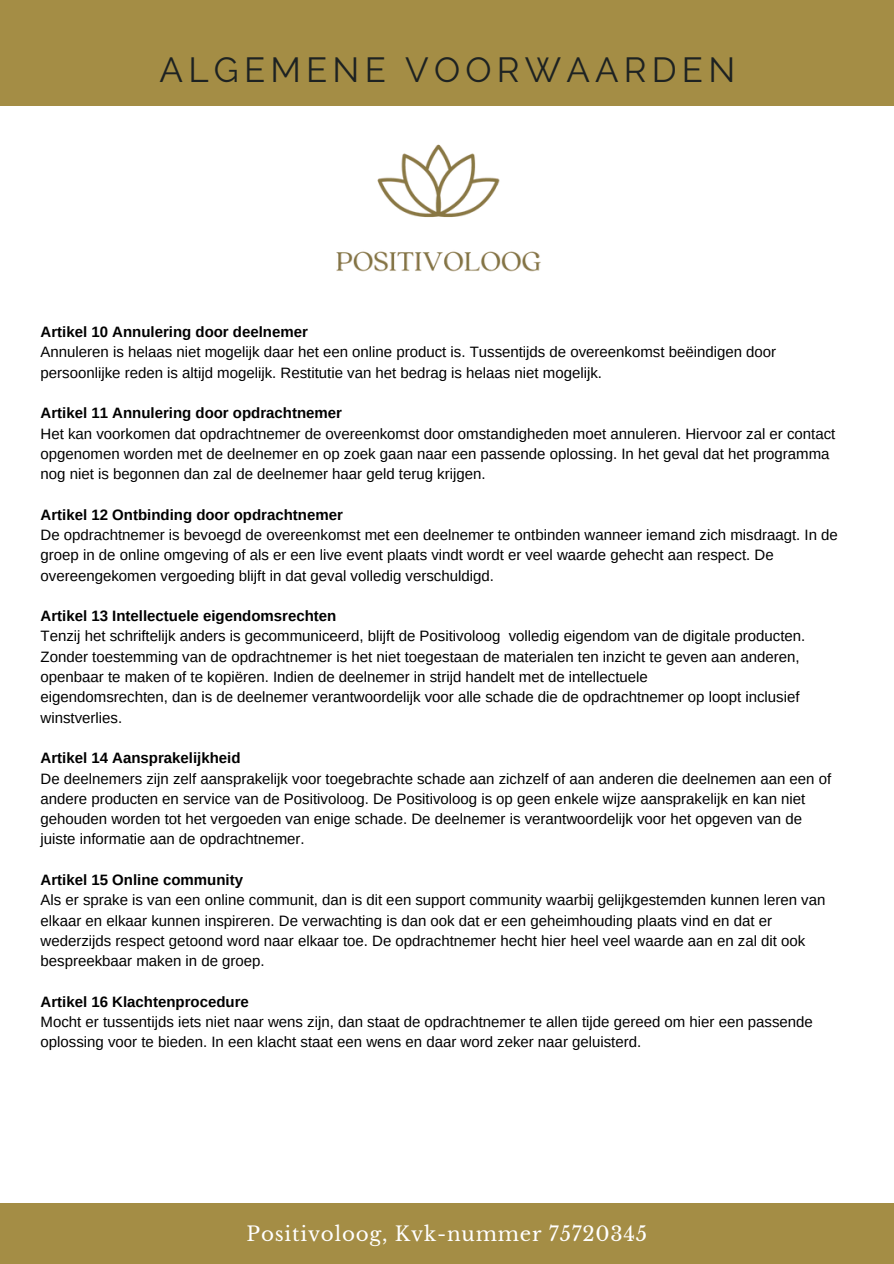
<style>
.page{position:relative;width:894px;height:1264px;background:#fff}
.page>*{position:absolute;margin:0;border:0;box-sizing:border-box;transform-origin:0 0}
.t1{font:34.8px "Raleway";letter-spacing:.15em;color:#1d2222}
.t2{font:19.8px "Libre Baskerville";letter-spacing:.04em;color:#fff}
.t3{font:15px/20.2px "Arimo";color:#000}
.t4{font:700 15px "Arimo";color:#000}
</style>
<div class="page">
<div style="left:0;top:1203px;width:893px;height:60px;background:#a48d45"></div>
<div style="left:0;top:1px;width:893px;height:104px;background:#a48d45"></div>
<img style="left:134px;top:0;width:626px;height:272px">
<p class="t1" style="left:160px;top:49px;width:577px">ALGEMENE VOORWAARDEN</p>
<p class="t4" style="left:41px;top:323px;width:269px">Artikel 10 Annulering door deelnemer</p>
<p class="t3" style="left:41px;top:342px;width:737px">Annuleren is helaas niet mogelijk daar het een online product is. Tussentijds de overeenkomst beëindigen door persoonlijke reden is altijd mogelijk. Restitutie van het bedrag is helaas niet mogelijk.</p>
<p class="t4" style="left:41px;top:404px;width:303px">Artikel 11 Annulering door opdrachtnemer</p>
<p class="t3" style="left:41px;top:423px;width:796px">Het kan voorkomen dat opdrachtnemer de overeenkomst door omstandigheden moet annuleren. Hiervoor zal er contact opgenomen worden met de deelnemer en op zoek gaan naar een passende oplossing. In het geval dat het programma nog niet is begonnen dan zal de deelnemer haar geld terug krijgen.</p>
<p class="t4" style="left:41px;top:506px;width:304px">Artikel 12 Ontbinding door opdrachtnemer</p>
<p class="t3" style="left:41px;top:524px;width:798px">De opdrachtnemer is bevoegd de overeenkomst met een deelnemer te ontbinden wanneer iemand zich misdraagt. In de groep in de online omgeving of als er een live event plaats vindt wordt er veel waarde gehecht aan respect. De overeengekomen vergoeding blijft in dat geval volledig verschuldigd.</p>
<p class="t4" style="left:41px;top:607px;width:297px">Artikel 13 Intellectuele eigendomsrechten</p>
<p class="t3" style="left:41px;top:626px;width:766px">Tenzij het schriftelijk anders is gecommuniceerd, blijft de Positivoloog volledig eigendom van de digitale producten.<br>Zonder toestemming van de opdrachtnemer is het niet toegestaan de materialen ten inzicht te geven aan anderen, openbaar te maken of te kopiëren. Indien de deelnemer in strijd handelt met de intellectuele</p>
<p class="t3" style="left:41px;top:687px;width:760px">eigendomsrechten, dan is de deelnemer verantwoordelijk voor alle schade die de opdrachtnemer op loopt inclusief winstverlies.</p>
<p class="t4" style="left:41px;top:749px;width:201px">Artikel 14 Aansprakelijkheid</p>
<p class="t3" style="left:41px;top:768px;width:791px">De deelnemers zijn zelf aansprakelijk voor toegebrachte schade aan zichzelf of aan anderen die deelnemen aan een of andere producten en service van de Positivoloog. De Positivoloog is op geen enkele wijze aansprakelijk en kan niet gehouden worden tot het vergoeden van enige schade. De deelnemer is verantwoordelijk voor het opgeven van de juiste informatie aan de opdrachtnemer.</p>
<p class="t4" style="left:41px;top:871px;width:204px">Artikel 15 Online community</p>
<p class="t3" style="left:41px;top:889px;width:786px">Als er sprake is van een online communit, dan is dit een support community waarbij gelijkgestemden kunnen leren van elkaar en elkaar kunnen inspireren. De verwachting is dan ook dat er een geheimhouding plaats vind en dat er wederzijds respect getoond word naar elkaar toe. De opdrachtnemer hecht hier heel veel waarde aan en zal dit ook bespreekbaar maken in de groep.</p>
<p class="t4" style="left:41px;top:993px;width:210px">Artikel 16 Klachtenprocedure</p>
<p class="t3" style="left:41px;top:1011px;width:773px">Mocht er tussentijds iets niet naar wens zijn, dan staat de opdrachtnemer te allen tijde gereed om hier een passende oplossing voor te bieden. In een klacht staat een wens en daar word zeker naar geluisterd.</p>
<p class="t2" style="left:246px;top:1221px;width:402px">Positivoloog, Kvk-nummer 75720345</p>
</div>
